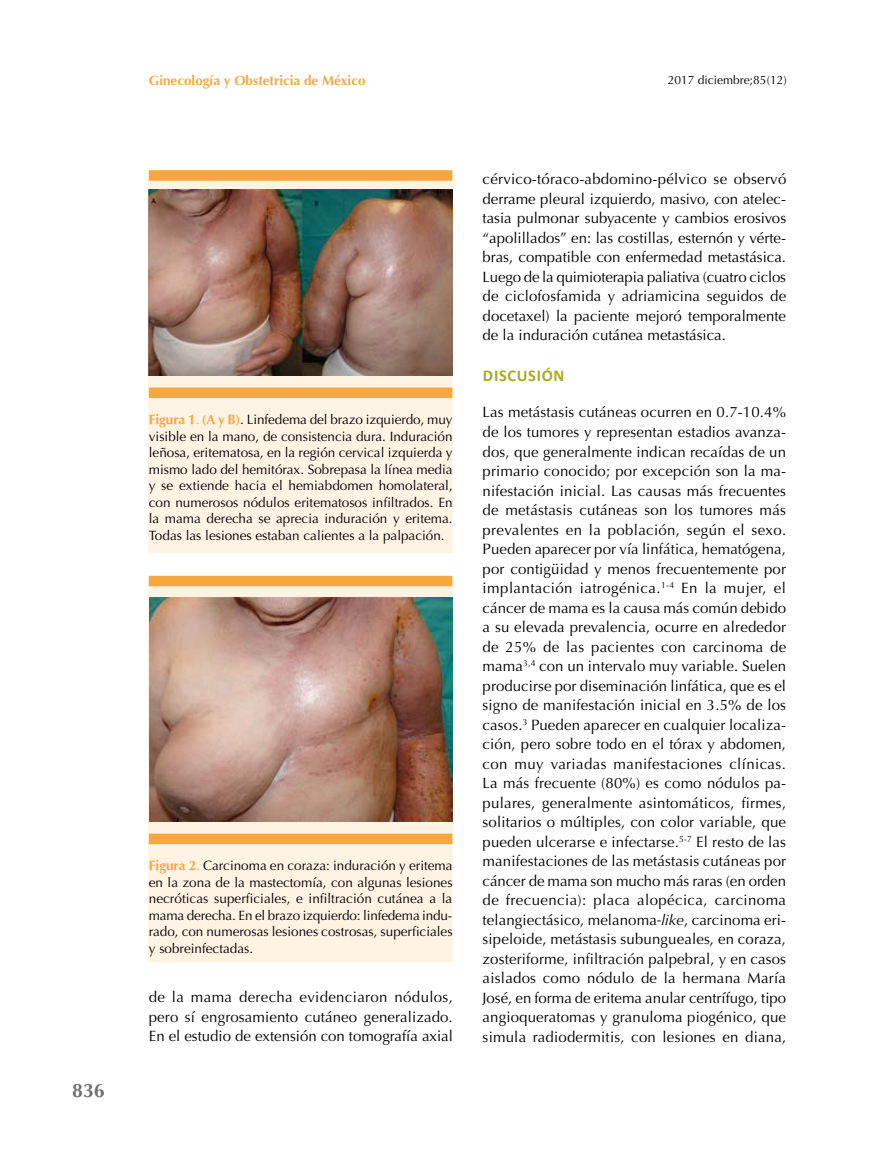
<style>
.page{position:relative;width:893px;height:1149px;background:#fff}
.page>*{position:absolute;margin:0;border:0;box-sizing:border-box;transform-origin:0 0}
.t1{font:700 19.5px "Optima";color:#706f6f}
.t2{font:700 16.5px "Calibri";letter-spacing:.04em;color:#a5ad1d}
.t3{font:15px/19.5px "Optima";color:#000;text-align:justify}
.t4{font:13.5px/16.5px "Optima";color:#000;text-align:justify}
.t5{font:700 13.5px "Optima";color:#f7a73e}
.t6{font:12px "Optima";color:#000}
.s1{font-weight:700;color:#f7a73e}
.s2{color:#f7a73e}
.s3{font-style:italic}
</style>
<div class="page">
<div style="left:149px;top:175px;width:304px;height:378px;background:#fff3e4"></div>
<div style="left:149px;top:387px;width:303px;height:11px;background:#f7a73e"></div>
<div style="left:149px;top:170px;width:303px;height:11px;background:#f7a73e"></div>
<img style="left:149px;top:190px;width:304px;height:185px">
<div style="left:149px;top:581px;width:304px;height:380px;background:#fff3e4"></div>
<div style="left:149px;top:833px;width:303px;height:10px;background:#f7a73e"></div>
<div style="left:149px;top:575px;width:303px;height:11px;background:#f7a73e"></div>
<img style="left:149px;top:597px;width:304px;height:223px">
<h1 class="t1" style="left:72px;top:1079px;width:34px">836</h1>
<p class="t5" style="left:149px;top:73px;width:218px">Ginecología y Obstetricia de México</p>
<p class="t6" style="left:668px;top:73px;width:120px">2017 diciembre;85(12)</p>
<p class="t4" style="left:149px;top:411px;width:305px"><span class="s1">Figura 1</span><span class="s2">.</span> <span class="s1">(A y B)</span>. Linfedema del brazo izquierdo, muy visible en la mano, de consistencia dura. Induración leñosa, eritematosa, en la región cervical izquierda y mismo lado del hemitórax. Sobrepasa la línea media y se extiende hacia el hemiabdomen homolateral, con numerosos nódulos eritematosos infiltrados. En la mama derecha se aprecia induración y eritema.<br>Todas las lesiones estaban calientes a la palpación.</p>
<p class="t4" style="left:149px;top:857px;width:305px"><span class="s1">Figura 2</span><span class="s2">.</span> Carcinoma en coraza: induración y eritema en la zona de la mastectomía, con algunas lesiones necróticas superficiales, e infiltración cutánea a la mama derecha. En el brazo izquierdo: linfedema indu&shy;rado, con numerosas lesiones costrosas, superficiales y sobreinfectadas.</p>
<p class="t3" style="left:149px;top:987px;width:306px">de la mama derecha evidenciaron nódulos, pero sí engrosamiento cutáneo generalizado.<br>En el estudio de extensión con tomografía axial</p>
<p class="t3" style="left:483px;top:169px;width:305px">cérvico-tóraco-abdomino-pélvico se observó derrame pleural izquierdo, masivo, con atelec&shy;tasia pulmonar subyacente y cambios erosivos “apolillados” en: las costillas, esternón y vérte&shy;bras, compatible con enfermedad metastásica.<br>Luego de la quimioterapia paliativa (cuatro ciclos de ciclofosfamida y adriamicina seguidos de docetaxel) la paciente mejoró temporalmente de la induración cutánea metastásica.</p>
<p class="t2" style="left:483px;top:365px;width:83px">DISCUSIÓN</p>
<p class="t3" style="left:483px;top:402px;width:305px">Las metástasis cutáneas ocurren en 0.7-10.4% de los tumores y representan estadios avanza&shy;dos, que generalmente indican recaídas de un primario conocido; por excepción son la ma&shy;nifestación inicial. Las causas más frecuentes de metástasis cutáneas son los tumores más prevalentes en la población, según el sexo.<br>Pueden aparecer por vía linfática, hematógena, por contigüidad y menos frecuentemente por implantación iatrogénica.<sup>1-4</sup> En la mujer, el cáncer de mama es la causa más común debido a su elevada prevalencia, ocurre en alrededor de 25% de las pacientes con carcinoma de mama<sup>3,4</sup> con un intervalo muy variable. Suelen producirse por diseminación linfática, que es el signo de manifestación inicial en 3.5% de los casos.<sup>3</sup> Pueden aparecer en cualquier localiza&shy;ción, pero sobre todo en el tórax y abdomen, con muy variadas manifestaciones clínicas.<br>La más frecuente (80%) es como nódulos pa&shy;pulares, generalmente asintomáticos, firmes, solitarios o múltiples, con color variable, que pueden ulcerarse e infectarse.<sup>5-7</sup> El resto de las manifestaciones de las metástasis cutáneas por cáncer de mama son mucho más raras (en orden de frecuencia): placa alopécica, carcinoma telangiectásico, melanoma<span class="s3">-like</span>, carcinoma eri&shy;sipeloide, metástasis subungueales, en coraza, zosteriforme, infiltración palpebral, y en casos aislados como nódulo de la hermana María José, en forma de eritema anular centrífugo, tipo angioqueratomas y granuloma piogénico, que simula radiodermitis, con lesiones en diana,</p>
</div>
